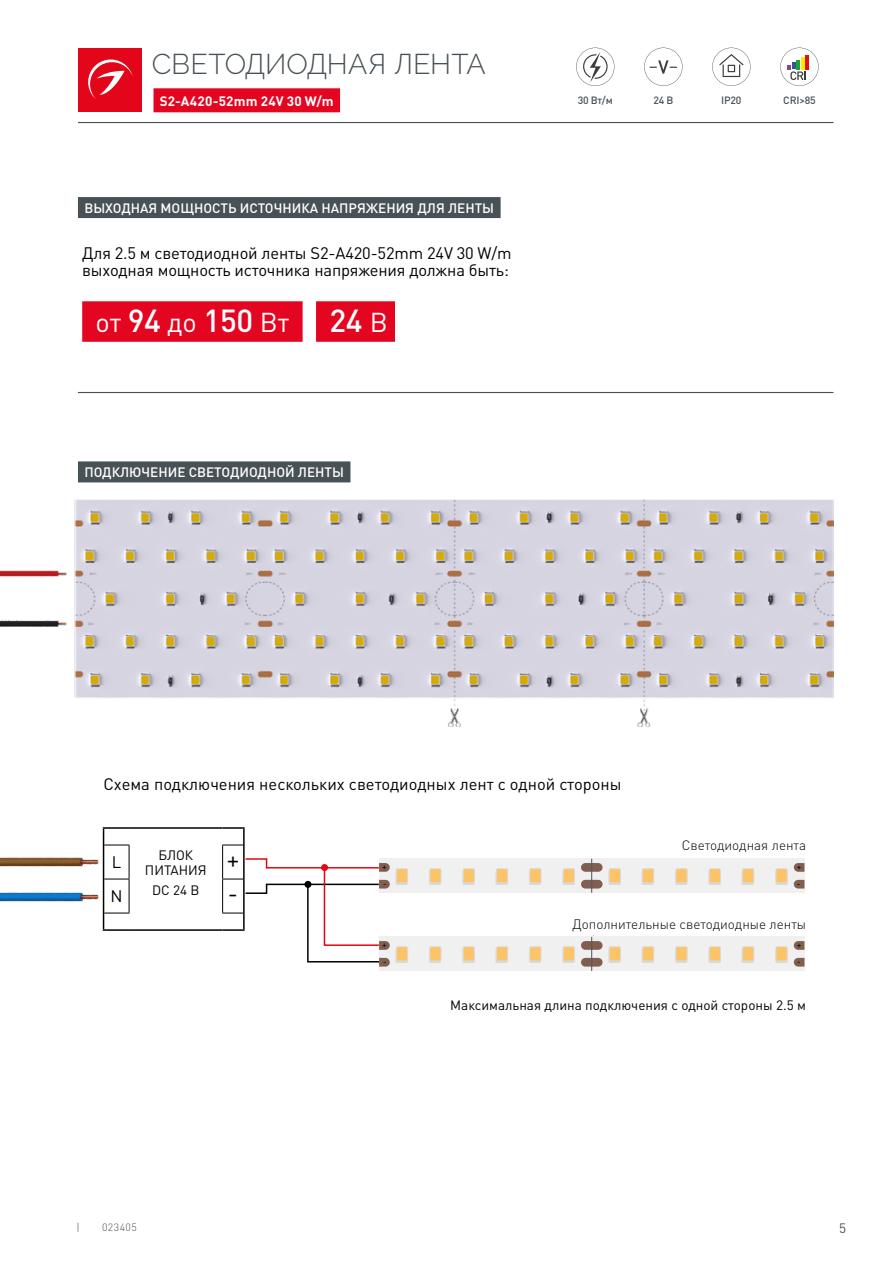
<style>
.page{position:relative;width:893px;height:1263px;background:#fff}
.page>*{position:absolute;margin:0;border:0;box-sizing:border-box;transform-origin:0 0}
.t1{font:500 31.5px "DIN Pro";color:#fff}
.t2{font:300 28.5px "Raleway";color:#485156}
.t3{font:27px "DIN Pro";color:#fff}
.t4{font:16.5px/16.5px "DIN Pro";letter-spacing:-.01em;color:#000}
.t5{font:500 13.5px "DIN Pro";color:#fff}
.t6{font:13.5px/15px "DIN Pro";color:#000}
.t7{font:300 13.5px "DIN Pro";color:#000}
.t8{font:700 13.5px "DIN Pro";letter-spacing:.015em;color:#fff}
.t9{font:13.5px "DIN Pro";color:#485156}
.t10{font:500 10.5px "DIN Pro";letter-spacing:-.025em;color:#485156}
.t11{font:300 10.5px "DIN Pro";letter-spacing:.05em;color:#485156}
.t12{font:9px "DIN Pro";color:#000}
.s1{font-weight:500;font-size:31.5px}
.s2{font-weight:400;font-size:27px}
.s3{font-size:24px}
</style>
<div class="page">
<div style="left:78px;top:48px;width:64px;height:64px;background:#e3051a"></div>
<svg style="left:88px;top:59px;width:45px;height:40px"></svg>
<hr style="left:78px;top:122px;width:755px;height:1px;background:#485156">
<div style="left:153px;top:88px;width:187px;height:24px;background:#e40521"></div>
<svg style="left:576px;top:48px;width:38px;height:38px"></svg>
<svg style="left:644px;top:48px;width:38px;height:38px"></svg>
<svg style="left:712px;top:48px;width:38px;height:38px"></svg>
<svg style="left:780px;top:48px;width:39px;height:38px"></svg>
<div style="left:78px;top:197px;width:423px;height:21px;background:#485156"></div>
<hr style="left:78px;top:392px;width:755px;height:1px;background:#485156">
<div style="left:82px;top:301px;width:221px;height:41px;background:#e40521"></div>
<div style="left:316px;top:301px;width:79px;height:41px;background:#e40521"></div>
<div style="left:78px;top:461px;width:272px;height:21px;background:#485156"></div>
<img style="left:0;top:499px;width:833px;height:228px">
<hr style="left:129px;top:845px;width:1px;height:34px;background:#000">
<svg style="left:104px;top:879px;width:25px;height:1px"></svg>
<hr style="left:129px;top:879px;width:1px;height:34px;background:#000">
<hr style="left:222px;top:845px;width:1px;height:34px;background:#000">
<hr style="left:103px;top:827px;width:26px;height:2px;background:#000">
<svg style="left:103px;top:829px;width:26px;height:17px"></svg>
<hr style="left:129px;top:827px;width:94px;height:2px;background:#000">
<hr style="left:223px;top:827px;width:22px;height:2px;background:#000">
<svg style="left:222px;top:829px;width:23px;height:17px"></svg>
<hr style="left:103px;top:845px;width:1px;height:34px;background:#000">
<hr style="left:243px;top:845px;width:2px;height:34px;background:#000">
<hr style="left:103px;top:879px;width:1px;height:34px;background:#000">
<svg style="left:103px;top:913px;width:26px;height:16px"></svg>
<hr style="left:103px;top:929px;width:26px;height:2px;background:#000">
<hr style="left:129px;top:929px;width:94px;height:2px;background:#000">
<img style="left:0;top:857px;width:99px;height:10px">
<img style="left:0;top:892px;width:99px;height:9px">
<hr style="left:593px;top:936px;width:1px;height:34px;background:#485156">
<div style="left:379px;top:937px;width:213px;height:34px;background:#f0f0f0"></div>
<div style="left:395px;top:947px;width:13px;height:16px;background:#e3e3e3"></div>
<svg style="left:396px;top:946px;width:12px;height:16px"></svg>
<div style="left:428px;top:947px;width:13px;height:16px;background:#000;opacity:.1"></div>
<svg style="left:429px;top:946px;width:13px;height:16px"></svg>
<div style="left:462px;top:947px;width:13px;height:16px;background:#000;opacity:.1"></div>
<svg style="left:462px;top:946px;width:13px;height:16px"></svg>
<div style="left:495px;top:947px;width:13px;height:16px;background:#e4e4e4"></div>
<svg style="left:496px;top:946px;width:12px;height:16px"></svg>
<div style="left:528px;top:947px;width:13px;height:16px;background:#000;opacity:.1"></div>
<svg style="left:529px;top:946px;width:13px;height:16px"></svg>
<div style="left:562px;top:947px;width:13px;height:16px;background:#000;opacity:.1"></div>
<svg style="left:562px;top:946px;width:13px;height:16px"></svg>
<div style="left:592px;top:937px;width:212px;height:34px;background:#f0f0f0"></div>
<div style="left:641px;top:947px;width:13px;height:16px;background:#e4e4e4"></div>
<svg style="left:642px;top:946px;width:12px;height:16px"></svg>
<div style="left:675px;top:947px;width:12px;height:16px;background:#000;opacity:.1"></div>
<svg style="left:675px;top:946px;width:13px;height:16px"></svg>
<div style="left:708px;top:947px;width:13px;height:16px;background:#000;opacity:.1"></div>
<svg style="left:708px;top:946px;width:13px;height:16px"></svg>
<div style="left:741px;top:947px;width:13px;height:16px;background:#e4e4e4"></div>
<svg style="left:742px;top:946px;width:12px;height:16px"></svg>
<div style="left:775px;top:947px;width:12px;height:16px;background:#000;opacity:.1"></div>
<svg style="left:775px;top:946px;width:13px;height:16px"></svg>
<svg style="left:581px;top:941px;width:40px;height:25px"></svg>
<svg style="left:794px;top:958px;width:10px;height:8px"></svg>
<svg style="left:794px;top:941px;width:10px;height:9px"></svg>
<hr style="left:591px;top:937px;width:1px;height:34px;background:#485156">
<div style="left:379px;top:859px;width:213px;height:34px;background:#f0f0f0"></div>
<div style="left:395px;top:869px;width:13px;height:16px;background:#e3e3e3"></div>
<svg style="left:396px;top:868px;width:12px;height:16px"></svg>
<div style="left:428px;top:869px;width:13px;height:16px;background:#000;opacity:.1"></div>
<svg style="left:429px;top:868px;width:13px;height:16px"></svg>
<div style="left:462px;top:869px;width:13px;height:16px;background:#000;opacity:.1"></div>
<svg style="left:462px;top:868px;width:13px;height:16px"></svg>
<div style="left:495px;top:869px;width:13px;height:16px;background:#e4e4e4"></div>
<svg style="left:496px;top:868px;width:12px;height:16px"></svg>
<div style="left:528px;top:869px;width:13px;height:16px;background:#000;opacity:.1"></div>
<svg style="left:529px;top:868px;width:13px;height:16px"></svg>
<div style="left:562px;top:869px;width:13px;height:16px;background:#000;opacity:.1"></div>
<svg style="left:562px;top:868px;width:13px;height:16px"></svg>
<svg style="left:222px;top:857px;width:168px;height:109px"></svg>
<div style="left:592px;top:859px;width:212px;height:34px;background:#f0f0f0"></div>
<div style="left:641px;top:869px;width:13px;height:16px;background:#e4e4e4"></div>
<svg style="left:642px;top:868px;width:12px;height:16px"></svg>
<div style="left:675px;top:869px;width:12px;height:16px;background:#000;opacity:.1"></div>
<svg style="left:675px;top:868px;width:13px;height:16px"></svg>
<div style="left:708px;top:869px;width:13px;height:16px;background:#000;opacity:.1"></div>
<svg style="left:708px;top:868px;width:13px;height:16px"></svg>
<div style="left:741px;top:869px;width:13px;height:16px;background:#e4e4e4"></div>
<svg style="left:742px;top:868px;width:12px;height:16px"></svg>
<div style="left:775px;top:869px;width:12px;height:16px;background:#000;opacity:.1"></div>
<svg style="left:775px;top:868px;width:13px;height:16px"></svg>
<svg style="left:581px;top:863px;width:40px;height:25px"></svg>
<svg style="left:794px;top:880px;width:10px;height:8px"></svg>
<svg style="left:794px;top:863px;width:10px;height:9px"></svg>
<hr style="left:591px;top:859px;width:1px;height:34px;background:#485156">
<h2 class="t2" style="left:152px;top:48px;width:335px">СВЕТОДИОДНАЯ ЛЕНТА</h2>
<p class="t8" style="left:160px;top:92px;width:176px">S2-A420-52mm 24V 30 W/m</p>
<p class="t10" style="left:578px;top:93px;width:36px">30 Вт/м</p>
<p class="t10" style="left:653px;top:93px;width:21px">24 В</p>
<p class="t10" style="left:721px;top:93px;width:22px">IP20</p>
<p class="t10" style="left:783px;top:93px;width:34px">CRI&gt;85</p>
<p class="t5" style="left:84px;top:199px;width:411px">ВЫХОДНАЯ МОЩНОСТЬ ИСТОЧНИКА НАПРЯЖЕНИЯ ДЛЯ ЛЕНТЫ</p>
<p class="t4" style="left:82px;top:244px;width:431px">Для 2.5 м светодиодной ленты S2-A420-52mm 24V 30 W/m выходная мощность источника напряжения должна быть:</p>
<h3 class="t3" style="left:96px;top:304px;width:195px">от <span class="s1">94</span> до <span class="s1">150</span> Вт</h3>
<h1 class="t1" style="left:329px;top:299px;width:60px">24 <span class="s2">В</span></h1>
<p class="t5" style="left:84px;top:463px;width:261px">ПОДКЛЮЧЕНИЕ СВЕТОДИОДНОЙ ЛЕНТЫ</p>
<p class="t4" style="left:103px;top:775px;width:520px">Схема подключения нескольких светодиодных лент с одной стороны</p>
<p class="t4" style="left:112px;top:853px;width:11px">L</p>
<p class="t6" style="left:145px;top:847px;width:96px;text-indent:14px">БЛОК<br>ПИТАНИЯ <sup>+</sup></p>
<p class="t4" style="left:110px;top:887px;width:14px">N</p>
<p class="t6" style="left:152px;top:882px;width:88px">DC 24 В <span class="s3">-</span></p>
<p class="t7" style="left:682px;top:836px;width:126px">Светодиодная лента</p>
<p class="t12" style="left:387px;top:874px;width:6px;rotate:-180deg">+</p>
<p class="t12" style="left:387px;top:891px;width:5px;rotate:-180deg">-</p>
<p class="t12" style="left:797px;top:877px;width:5px">-</p>
<p class="t12" style="left:797px;top:860px;width:6px">+</p>
<p class="t7" style="left:573px;top:915px;width:235px">Дополнительные светодиодные ленты</p>
<p class="t12" style="left:387px;top:952px;width:6px;rotate:-180deg">+</p>
<p class="t12" style="left:387px;top:969px;width:5px;rotate:-180deg">-</p>
<p class="t12" style="left:797px;top:955px;width:5px">-</p>
<p class="t12" style="left:797px;top:938px;width:6px">+</p>
<p class="t6" style="left:450px;top:997px;width:357px">Максимальная длина подключения с одной стороны 2.5 м</p>
<p class="t11" style="left:77px;top:1220px;width:5px">|</p>
<p class="t11" style="left:102px;top:1220px;width:36px">023405</p>
<p class="t9" style="left:839px;top:1219px;width:9px">5</p>
</div>
